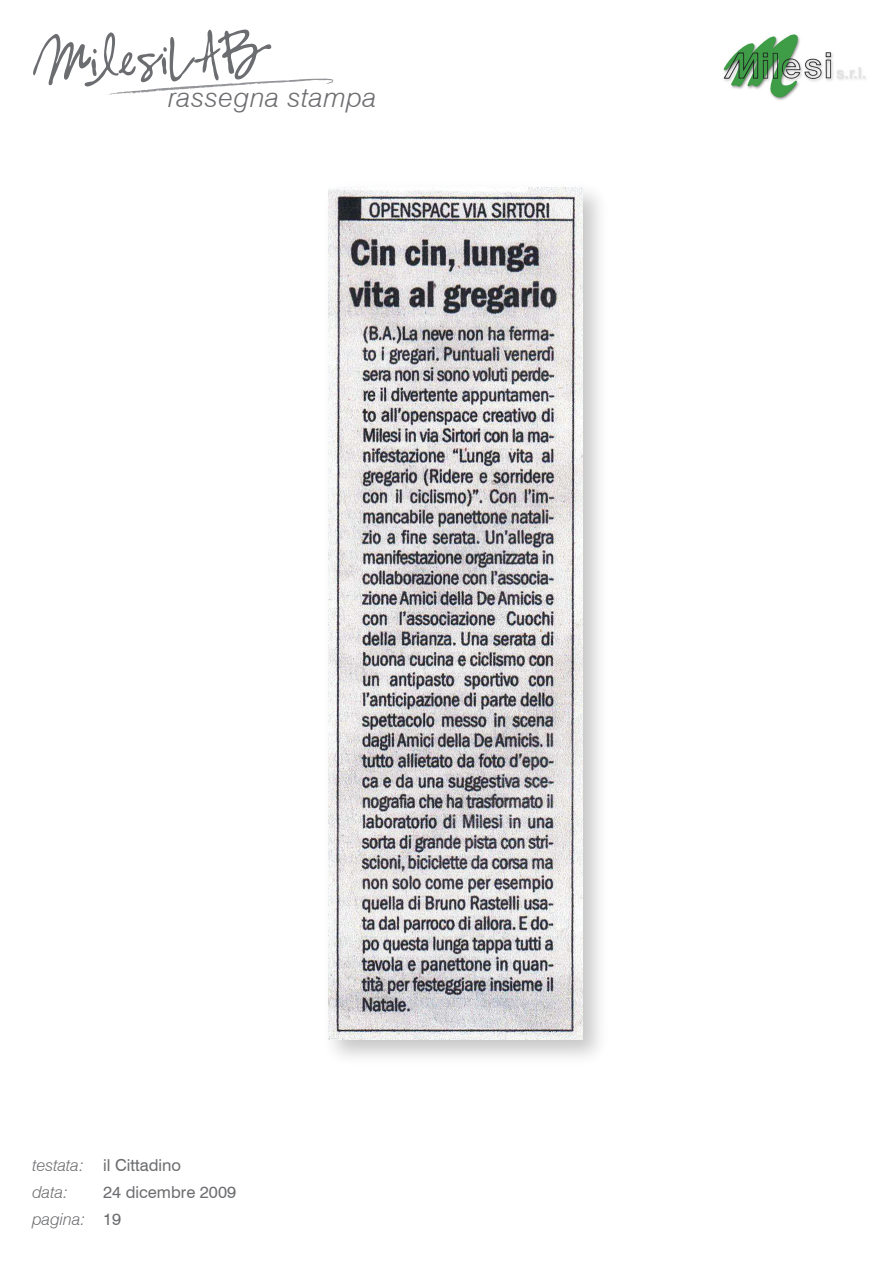
<style>
.page{position:relative;width:893px;height:1263px;background:#fff}
.page>*{position:absolute;margin:0;border:0;box-sizing:border-box;transform-origin:0 0}
.t1{font:italic 300 27px "Swiss 721 BT";letter-spacing:.025em;color:#6c6d70}
.t2{font:16.5px/27px "Swiss 721 BT";color:#6c6d70}
.t3{font:italic 300 16.5px/27px "Swiss 721 BT";color:#6c6d70}
</style>
<div class="page">
<img style="left:723px;top:34px;width:143px;height:66px">
<svg style="left:33px;top:30px;width:300px;height:65px"></svg>
<img style="left:328px;top:188px;width:272px;height:869px">
<img style="left:328px;top:187px;width:254px;height:852px">
<h1 class="t1" style="left:168px;top:81px;width:210px">rassegna stampa</h1>
<p class="t3" style="left:32px;top:1151px;width:54px">testata: data: pagina:</p>
<p class="t2" style="left:103px;top:1151px;width:135px">il Cittadino<br>24 dicembre 2009<br>19</p>
</div>
